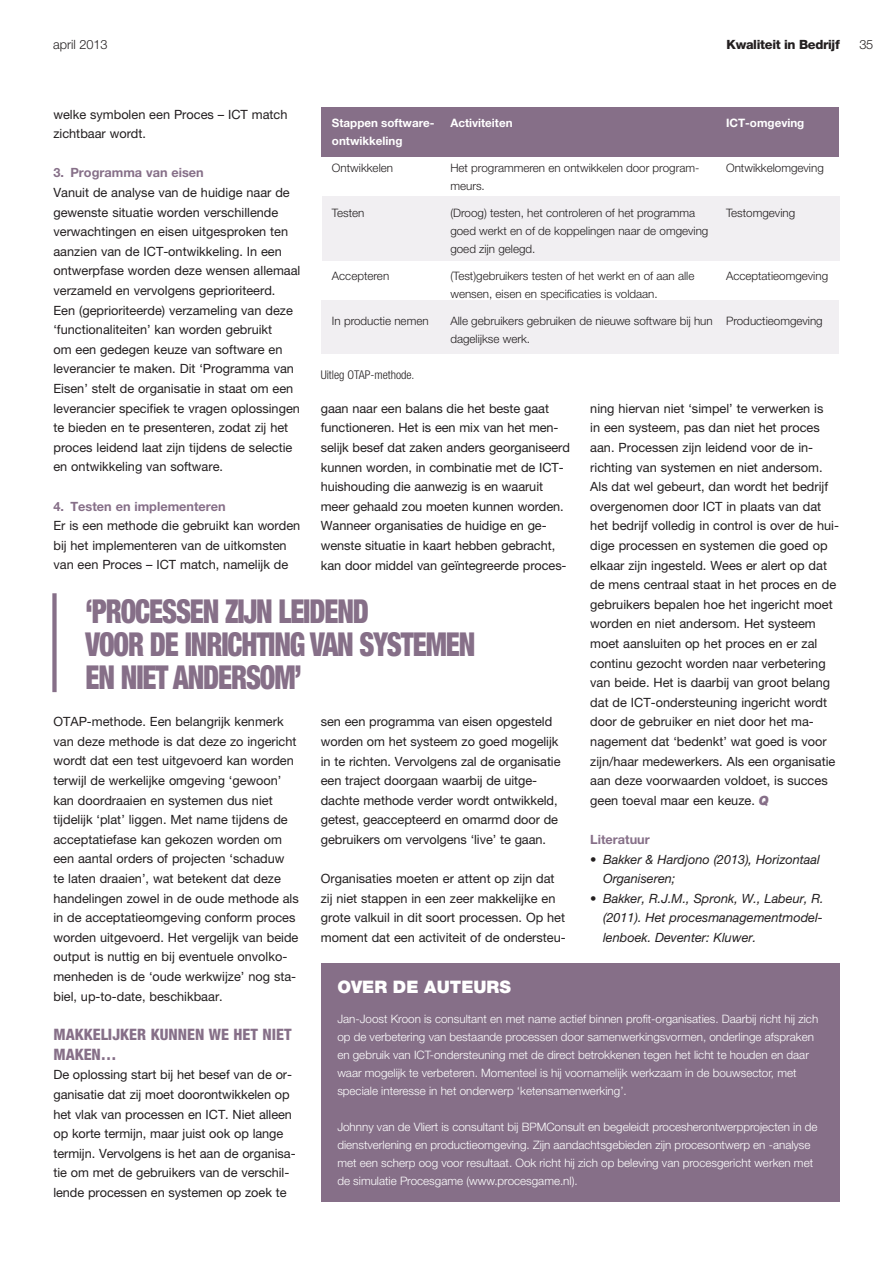
<style>
.page{position:relative;width:893px;height:1263px;background:#fff}
.page>*{position:absolute;margin:0;border:0;box-sizing:border-box;transform-origin:0 0}
.t1{font:900 condensed 33px/33px "Helvetica Neue LT Pro";letter-spacing:-.04em;color:#866f88;scale:.85 1}
.t2{font:900 17.25px "Helvetica Neue LT Pro";color:#fff}
.t3{font:800 condensed 15.75px/19.6px "Helvetica Neue LT Pro";color:#866f88}
.t4{font:12.75px/19.6px "Helvetica Neue LT Pro";color:#231f20}
.t5{font:italic 12.75px/19.6px "Helvetica Neue LT Pro";color:#231f20}
.t6{font:700 12.75px "Helvetica Neue LT Pro";color:#866f88}
.t7{font:800 12.75px "Helvetica Neue";letter-spacing:-.025em;color:#231f20}
.t8{font:300 12.75px "Helvetica Neue";color:#231f20}
.t9{font:300 condensed 12px "Helvetica Neue LT Pro";color:#231f20}
.t10{font:300 11.7px/18px "Helvetica Neue LT Pro";color:#fff}
.t11{font:300 11.7px/18px "Helvetica Neue LT Pro";color:#231f20}
.t12{font:700 11.7px/18px "Helvetica Neue LT Pro";color:#fff}
.s1{font-weight:900;font-style:italic;color:#866f88}
</style>
<div class="page">
<div style="left:321px;top:301px;width:518px;height:53px;background:#f1eff2"></div>
<div style="left:322px;top:197px;width:517px;height:64px;background:#f1eff2"></div>
<div style="left:321px;top:107px;width:518px;height:50px;background:#866f88"></div>
<div style="left:321px;top:963px;width:518px;height:238px;background:#866f88"></div>
<div style="left:52px;top:593px;width:5px;height:99px;background:#866f88"></div>
<p class="t8" style="left:53px;top:37px;width:56px">april 2013</p>
<p class="t7" style="left:727px;top:37px;width:115px">Kwaliteit in Bedrijf</p>
<p class="t8" style="left:859px;top:37px;width:15px">35</p>
<p class="t4" style="left:53px;top:104px;width:236px">welke symbolen een Proces – ICT match zichtbaar wordt.</p>
<p class="t6" style="left:53px;top:165px;width:152px">3. Programma van eisen</p>
<p class="t4" style="left:53px;top:182px;width:248px">Vanuit de analyse van de huidige naar de gewenste situatie worden verschillende verwachtingen en eisen uitgesproken ten aanzien van de ICT-ontwikkeling. In een ontwerpfase worden deze wensen allemaal verzameld en vervolgens geprioriteerd.<br>Een (geprioriteerde) verzameling van deze ‘functionaliteiten’ kan worden gebruikt<br>om een gedegen keuze van software en leverancier te maken. Dit ‘Programma van Eisen’ stelt de organisatie in staat om een leverancier specifiek te vragen oplossingen te bieden en te presenteren, zodat zij het proces leidend laat zijn tijdens de selectie en ontwikkeling van software.</p>
<p class="t6" style="left:53px;top:498px;width:174px">4. Testen en implementeren</p>
<p class="t4" style="left:53px;top:516px;width:248px">Er is een methode die gebruikt kan worden bij het implementeren van de uitkomsten van een Proces – ICT match, namelijk de</p>
<p class="t12" style="left:726px;top:114px;width:80px">ICT-omgeving</p>
<p class="t11" style="left:726px;top:159px;width:99px">Ontwikkelomgeving</p>
<p class="t11" style="left:726px;top:204px;width:71px">Testomgeving</p>
<p class="t12" style="left:332px;top:114px;width:104px">Stappen software&shy;ontwikkeling</p>
<p class="t11" style="left:332px;top:159px;width:63px">Ontwikkelen</p>
<p class="t11" style="left:332px;top:204px;width:34px">Testen</p>
<p class="t12" style="left:450px;top:114px;width:64px">Activiteiten</p>
<p class="t11" style="left:450px;top:159px;width:250px">Het programmeren en ontwikkelen door program&shy;meurs.</p>
<p class="t11" style="left:450px;top:204px;width:260px">(Droog) testen, het controleren of het programma goed werkt en of de koppelingen naar de omgeving goed zĳn gelegd.</p>
<p class="t11" style="left:450px;top:267px;width:245px">(Test)gebruikers testen of het werkt en of aan alle wensen, eisen en specificaties is voldaan.</p>
<p class="t11" style="left:450px;top:312px;width:264px">Alle gebruikers gebruiken de nieuwe software bĳ hun dagelĳkse werk.</p>
<p class="t11" style="left:726px;top:267px;width:104px">Acceptatieomgeving</p>
<p class="t11" style="left:726px;top:312px;width:98px">Productieomgeving</p>
<p class="t11" style="left:332px;top:267px;width:59px">Accepteren</p>
<p class="t11" style="left:332px;top:312px;width:98px">In productie nemen</p>
<p class="t9" style="left:321px;top:367px;width:95px">Uitleg OTAP-methode.</p>
<p class="t4" style="left:321px;top:398px;width:251px">gaan naar een balans die het beste gaat functioneren. Het is een mix van het men&shy;selijk besef dat zaken anders georganiseerd kunnen worden, in combinatie met de ICT&shy;huishouding die aanwezig is en waaruit meer gehaald zou moeten kunnen worden.<br>Wanneer organisaties de huidige en ge&shy;wenste situatie in kaart hebben gebracht, kan door middel van geïntegreerde proces-</p>
<p class="t4" style="left:590px;top:398px;width:250px">ning hiervan niet ‘simpel’ te verwerken is<br>in een systeem, pas dan niet het proces aan. Processen zijn leidend voor de in&shy;richting van systemen en niet andersom.<br>Als dat wel gebeurt, dan wordt het bedrijf overgenomen door ICT in plaats van dat het bedrijf volledig in control is over de hui&shy;dige processen en systemen die goed op elkaar zijn ingesteld. Wees er alert op dat de mens centraal staat in het proces en de gebruikers bepalen hoe het ingericht moet worden en niet andersom. Het systeem moet aansluiten op het proces en er zal continu gezocht worden naar verbetering van beide. Het is daarbij van groot belang dat de ICT-ondersteuning ingericht wordt door de gebruiker en niet door het ma&shy;nagement dat ‘bedenkt’ wat goed is voor zijn/haar medewerkers. Als een organisatie aan deze voorwaarden voldoet, is succes geen toeval maar een keuze. <span class="s1">Q</span></p>
<p class="t6" style="left:590px;top:832px;width:61px">Literatuur</p>
<p class="t5" style="left:603px;top:849px;width:218px;text-indent:-13px">• Bakker &amp; Hardjono (2013), Horizontaal<br>Organiseren;</p>
<p class="t5" style="left:603px;top:888px;width:222px;text-align:justify;text-indent:-13px">• Bakker, R.J.M., Spronk, W., Labeur, R. (2011). Het procesmanagementmodel&shy;lenboek. Deventer: Kluwer.</p>
<h1 class="t1" style="left:86px;top:594px;width:460px">‘PROCESSEN ZIJN LEIDEND<br>VOOR DE INRICHTING VAN SYSTEMEN<br>EN NIET ANDERSOM’</h1>
<p class="t4" style="left:53px;top:712px;width:247px">OTAP-methode. Een belangrijk kenmerk van deze methode is dat deze zo ingericht wordt dat een test uitgevoerd kan worden terwijl de werkelijke omgeving ‘gewoon’ kan doordraaien en systemen dus niet tijdelijk ‘plat’ liggen. Met name tijdens de acceptatiefase kan gekozen worden om een aantal orders of projecten ‘schaduw<br>te laten draaien’, wat betekent dat deze handelingen zowel in de oude methode als in de acceptatieomgeving conform proces worden uitgevoerd. Het vergelijk van beide output is nuttig en bij eventuele onvolko&shy;menheden is de ‘oude werkwijze’ nog sta&shy;biel, up-to-date, beschikbaar.</p>
<p class="t3" style="left:53px;top:1024px;width:240px">MAKKELIJKER KUNNEN WE HET NIET<br>MAKEN…</p>
<p class="t4" style="left:53px;top:1065px;width:244px">De oplossing start bij het besef van de or&shy;ganisatie dat zij moet doorontwikkelen op het vlak van processen en ICT. Niet alleen op korte termijn, maar juist ook op lange termijn. Vervolgens is het aan de organisa&shy;tie om met de gebruikers van de verschil&shy;lende processen en systemen op zoek te</p>
<p class="t4" style="left:321px;top:712px;width:241px">sen een programma van eisen opgesteld worden om het systeem zo goed mogelijk in te richten. Vervolgens zal de organisatie een traject doorgaan waarbij de uitge&shy;dachte methode verder wordt ontwikkeld, getest, geaccepteerd en omarmd door de gebruikers om vervolgens ‘live’ te gaan.</p>
<p class="t4" style="left:321px;top:869px;width:246px">Organisaties moeten er attent op zijn dat zij niet stappen in een zeer makkelijke en grote valkuil in dit soort processen. Op het moment dat een activiteit of de ondersteu-</p>
<h2 class="t2" style="left:337px;top:977px;width:175px">OVER DE AUTEURS</h2>
<p class="t10" style="left:337px;top:1010px;width:482px">Jan-Joost Kroon is consultant en met name actief binnen profit-organisaties. Daarbĳ richt hĳ zich op de verbetering van bestaande processen door samenwerkingsvormen, onderlinge afspraken en gebruik van ICT-ondersteuning met de direct betrokkenen tegen het licht te houden en daar waar mogelĳk te verbeteren. Momenteel is hĳ voornamelĳk werkzaam in de bouwsector, met speciale interesse in het onderwerp ‘ketensamenwerking’.</p>
<p class="t10" style="left:337px;top:1118px;width:482px">Johnny van de Vliert is consultant bĳ BPMConsult en begeleidt procesherontwerpprojecten in de dienstverlening en productieomgeving. Zĳn aandachtsgebieden zĳn procesontwerp en -analyse met een scherp oog voor resultaat. Ook richt hĳ zich op beleving van procesgericht werken met de simulatie Procesgame (www.procesgame.nl).</p>
</div>
